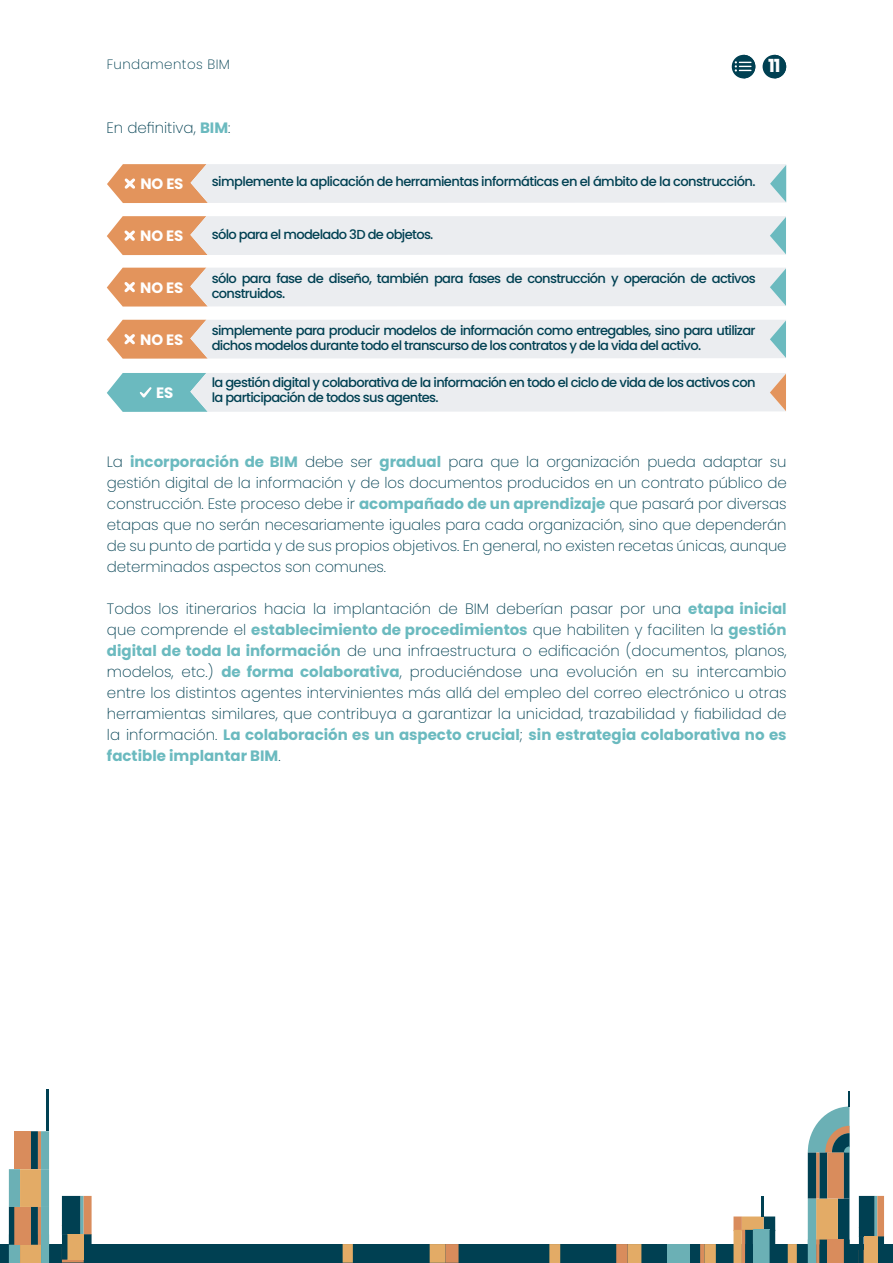
<style>
.page{position:relative;width:893px;height:1263px;background:#fff}
.page>*{position:absolute;margin:0;border:0;box-sizing:border-box;transform-origin:0 0}
.t1{font:700 18px "Poppins";color:#fff}
.t2{font:200 15px/21px "Poppins";color:#004052;text-align:justify}
.t3{font:700 15px "Poppins";letter-spacing:-.01em;color:#fff}
.t4{font:200 13.5px "Poppins";letter-spacing:.03em;color:#004052}
.t5{font:500 13.05px/15px "Poppins";letter-spacing:-.05em;color:#004052}
.s1{font-weight:700;color:#6bbabf}
</style>
<div class="page">
<div style="left:763px;top:55px;width:23px;height:23px;background:#004052;border-radius:50%"></div>
<svg style="left:777px;top:55px;width:9px;height:23px"></svg>
<svg style="left:732px;top:55px;width:23px;height:23px"></svg>
<svg style="left:735px;top:55px;width:20px;height:23px"></svg>
<svg style="left:107px;top:164px;width:679px;height:39px;background:#e9e2de"></svg>
<svg style="left:107px;top:216px;width:679px;height:39px;background:#e9e2de"></svg>
<svg style="left:107px;top:268px;width:679px;height:39px;background:#e9e2de"></svg>
<svg style="left:107px;top:373px;width:679px;height:39px;background:#dbe6e8"></svg>
<svg style="left:107px;top:320px;width:679px;height:39px;background:#e9e2de"></svg>
<div style="left:0;top:1244px;width:893px;height:19px;background:#004052"></div>
<hr style="left:47px;top:1089px;width:2px;height:42px;background:#004052">
<svg style="left:9px;top:1131px;width:40px;height:132px;background:#9c987f"></svg>
<svg style="left:616px;top:1244px;width:25px;height:19px"></svg>
<hr style="left:761px;top:1196px;width:3px;height:20px;background:#004052">
<svg style="left:733px;top:1216px;width:42px;height:47px;background:#7b8a78"></svg>
<svg style="left:430px;top:1244px;width:29px;height:19px"></svg>
<svg style="left:549px;top:1244px;width:11px;height:19px"></svg>
<svg style="left:343px;top:1244px;width:10px;height:19px"></svg>
<svg style="left:62px;top:1196px;width:30px;height:66px;background:#626e60"></svg>
<svg style="left:808px;top:1091px;width:42px;height:172px"></svg>
<svg style="left:788px;top:1244px;width:9px;height:19px"></svg>
<svg style="left:859px;top:1196px;width:25px;height:67px;background:#5f6d5f"></svg>
<div style="left:667px;top:1244px;width:22px;height:19px;background:#6bb0b5"></div>
<svg style="left:689px;top:1244px;width:27px;height:19px"></svg>
<p class="t4" style="left:107px;top:56px;width:125px">Fundamentos BIM</p>
<p class="t1" style="left:768px;top:56px;width:14px">11</p>
<p class="t2" style="left:107px;top:117px;width:125px">En definitiva, <span class="s1">BIM</span>:</p>
<p class="t3" style="left:141px;top:175px;width:44px">NO ES</p>
<p class="t5" style="left:212px;top:174px;width:545px">simplemente la aplicación de herramientas informáticas en el ámbito de la construcción.</p>
<p class="t3" style="left:140px;top:227px;width:44px">NO ES</p>
<p class="t5" style="left:212px;top:227px;width:223px">sólo para el modelado 3D de objetos.</p>
<p class="t3" style="left:140px;top:279px;width:44px">NO ES</p>
<p class="t5" style="left:212px;top:271px;width:545px">sólo para fase de diseño, también para fases de construcción y operación de activos construidos.</p>
<p class="t3" style="left:140px;top:331px;width:44px">NO ES</p>
<p class="t5" style="left:212px;top:323px;width:545px">simplemente para producir modelos de información como entregables, sino para utilizar dichos modelos durante todo el transcurso de los contratos y de la vida del activo.</p>
<p class="t3" style="left:156px;top:384px;width:19px">ES</p>
<p class="t5" style="left:212px;top:375px;width:545px">la gestión digital y colaborativa de la información en todo el ciclo de vida de los activos con la participación de todos sus agentes.</p>
<p class="t2" style="left:107px;top:451px;width:681px">La <span class="s1">incorporación de BIM</span> debe ser <span class="s1">gradual</span> para que la organización pueda adaptar su gestión digital de la información y de los documentos producidos en un contrato público de construcción. Este proceso debe ir <span class="s1">acompañado de un aprendizaje</span> que pasará por diversas etapas que no serán necesariamente iguales para cada organización, sino que dependerán de su punto de partida y de sus propios objetivos. En general, no existen recetas únicas, aunque determinados aspectos son comunes.</p>
<p class="t2" style="left:107px;top:598px;width:681px">Todos los itinerarios hacia la implantación de BIM deberían pasar por una <span class="s1">etapa inicial </span>que comprende el <span class="s1">establecimiento de procedimientos</span> que habiliten y faciliten la <span class="s1">gestión digital de toda la información</span> de una infraestructura o edificación (documentos, planos, modelos, etc.) <span class="s1">de forma colaborativa</span>, produciéndose una evolución en su intercambio entre los distintos agentes intervinientes más allá del empleo del correo electrónico u otras herramientas similares, que contribuya a garantizar la unicidad, trazabilidad y fiabilidad de la información. <span class="s1">La colaboración es un aspecto crucial</span>; <span class="s1">sin estrategia colaborativa no es factible implantar BIM</span>.</p>
</div>
